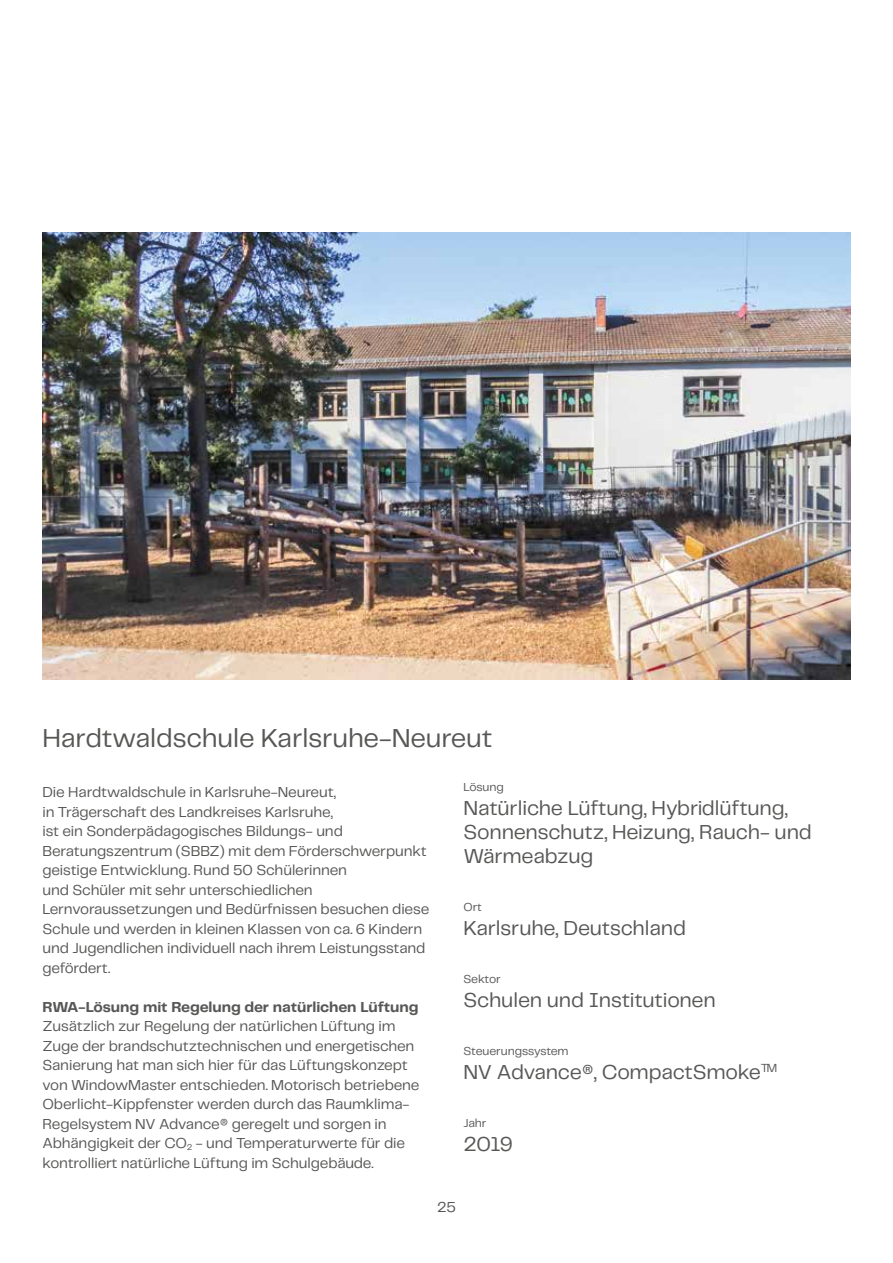
<style>
.page{position:relative;width:893px;height:1263px;background:#fff}
.page>*{position:absolute;margin:0;border:0;box-sizing:border-box;transform-origin:0 0}
.t1{font:27px "Telegraf";letter-spacing:-.005em;color:#575756}
.t2{font:21px/24px "Telegraf";letter-spacing:-.01em;color:#575756}
.t3{font:15px/19.5px "Telegraf";letter-spacing:-.01em;color:#575756}
.t4{font:700 15px "Telegraf";letter-spacing:-.005em;color:#575756}
.t5{font:12px "Telegraf";letter-spacing:-.01em;color:#575756}
</style>
<div class="page">
<img style="left:43px;top:233px;width:807px;height:447px">
<h1 class="t1" style="left:43px;top:720px;width:451px">Hardtwaldschule Karlsruhe-Neureut</h1>
<p class="t5" style="left:463px;top:779px;width:42px">Lösung</p>
<h2 class="t2" style="left:463px;top:795px;width:350px">Natürliche Lüftung, Hybridlüftung,<br>Sonnenschutz, Heizung, Rauch- und<br>Wärmeabzug</h2>
<p class="t5" style="left:463px;top:899px;width:20px">Ort</p>
<h2 class="t2" style="left:463px;top:915px;width:224px">Karlsruhe, Deutschland</h2>
<p class="t5" style="left:463px;top:971px;width:39px">Sektor</p>
<h2 class="t2" style="left:463px;top:987px;width:254px">Schulen und Institutionen</h2>
<p class="t5" style="left:463px;top:1043px;width:107px">Steuerungssystem</p>
<h2 class="t2" style="left:463px;top:1059px;width:315px">NV Advance®, CompactSmoke<sup>™</sup></h2>
<p class="t5" style="left:463px;top:1115px;width:25px">Jahr</p>
<h2 class="t2" style="left:463px;top:1131px;width:51px">2019</h2>
<p class="t3" style="left:43px;top:782px;width:388px">Die Hardtwaldschule in Karlsruhe-Neureut,<br>in Trägerschaft des Landkreises Karlsruhe,<br>ist ein Sonderpädagogisches Bildungs- und Beratungszentrum (SBBZ) mit dem Förderschwerpunkt geistige Entwicklung. Rund 50 Schülerinnen<br>und Schüler mit sehr unterschiedlichen Lernvoraussetzungen und Bedürfnissen besuchen diese Schule und werden in kleinen Klassen von ca. 6 Kindern und Jugendlichen individuell nach ihrem Leistungsstand gefördert.</p>
<p class="t4" style="left:43px;top:996px;width:377px">RWA-Lösung mit Regelung der natürlichen Lüftung</p>
<p class="t3" style="left:43px;top:1016px;width:378px">Zusätzlich zur Regelung der natürlichen Lüftung im Zuge der brandschutztechnischen und energetischen Sanierung hat man sich hier für das Lüftungskonzept von WindowMaster entschieden. Motorisch betriebene Oberlicht-Kippfenster werden durch das Raumklima-Regelsystem NV Advance® geregelt und sorgen in Abhängigkeit der CO<sub>2</sub> - und Temperaturwerte für die kontrolliert natürliche Lüftung im Schulgebäude.</p>
<p class="t3" style="left:437px;top:1197px;width:20px">25</p>
</div>
